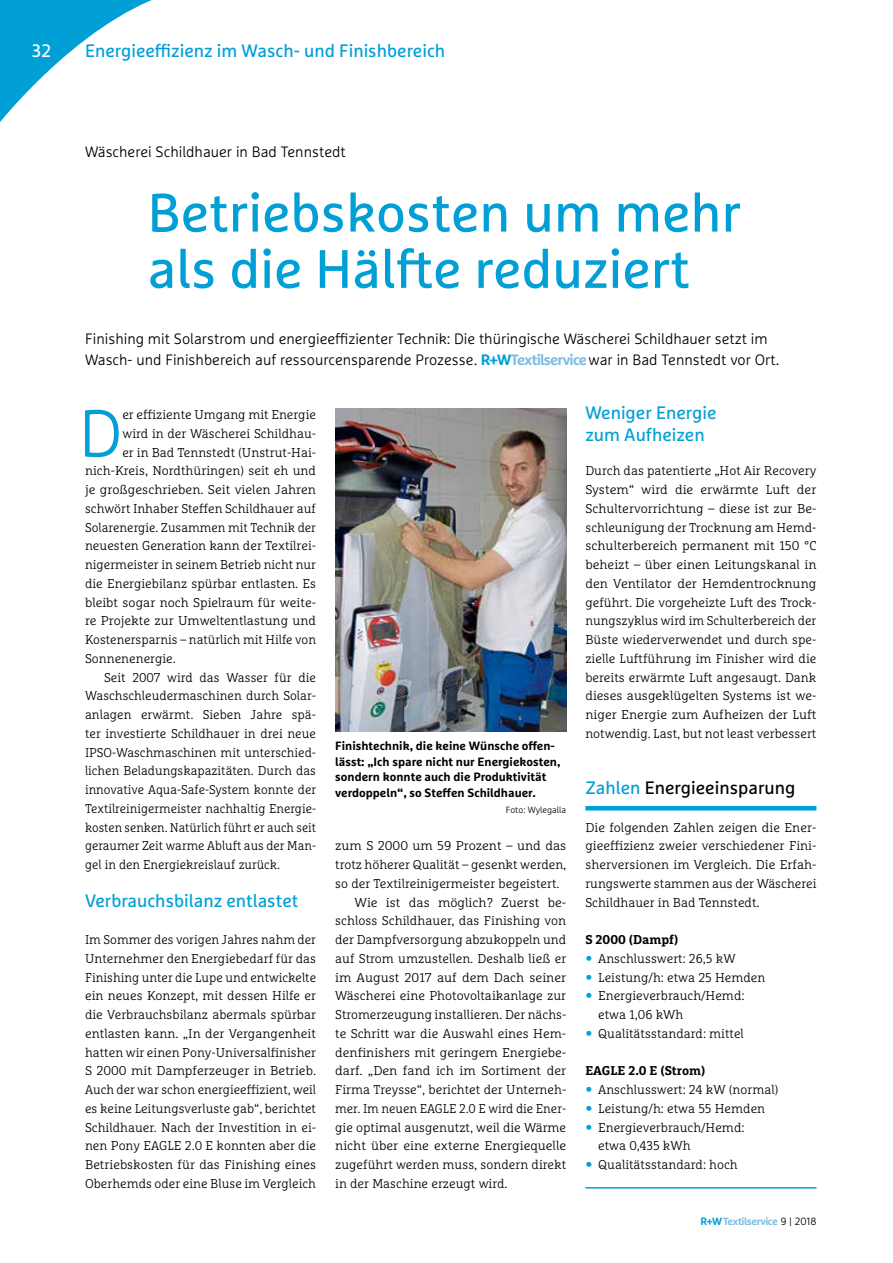
<style>
.page{position:relative;width:893px;height:1263px;background:#fff}
.page>*{position:absolute;margin:0;border:0;box-sizing:border-box;transform-origin:0 0}
.t1{font:300 66.45px "Marselis Pro";color:#009fd6}
.t2{font:54px/56.2px "Marselis Pro";color:#009fd6}
.t3{font:18px/21.6px "Marselis Pro";color:#009fd6}
.t4{font:18px "Marselis Pro";color:#000}
.t5{font:18px "Marselis Pro";color:#fff}
.t6{font:300 15px/21px "Marselis Pro";color:#000}
.t7{font:300 12.75px/18.8px "Marselis Slab Pro";color:#000;text-align:justify}
.t8{font:300 12.75px "Marselis Slab Pro";color:#000;scale:.96 1}
.t9{font:300 12.75px "Marselis Slab Pro";color:#000;scale:.94 1}
.t10{font:700 12.75px "Marselis Slab Pro";color:#000}
.t11{font:700 12px/15.8px "Marselis Pro";color:#000}
.t12{font:700 10.5px "Marselis Pro";letter-spacing:-.04em;color:#7fbde3}
.t13{font:300 9px "Marselis Pro";color:#000}
.s1{font-weight:700;color:#009fd6}
.s2{font-weight:700;color:#7fbde3}
.s3{color:#009fd6}
.s4{font-weight:300;color:#000}
</style>
<div class="page">
<svg style="left:0;top:0;width:152px;height:122px"></svg>
<img style="left:335px;top:409px;width:231px;height:323px">
<svg style="left:585px;top:806px;width:231px;height:4px"></svg>
<hr style="left:585px;top:1187px;width:231px;height:1px;background:#009fd6">
<h3 class="t5" style="left:32px;top:39px;width:21px">32</h3>
<h3 class="t3" style="left:85px;top:39px;width:362px">Energieeffizienz im Wasch- und Finishbereich</h3>
<p class="t6" style="left:85px;top:141px;width:262px">Wäscherei Schildhauer in Bad Tennstedt</p>
<h2 class="t2" style="left:148px;top:184px;width:595px">Betriebskosten um mehr als die Hälfte reduziert</h2>
<p class="t6" style="left:85px;top:328px;width:696px">Finishing mit Solarstrom und energieeffizienter Technik: Die thüringische Wäscherei Schildhauer setzt im<br>Wasch- und Finishbereich auf ressourcensparende Prozesse. <span class="s1">R+W</span><span class="s2">Textilservice</span> war in Bad Tennstedt vor Ort.</p>
<h1 class="t1" style="left:79px;top:393px;width:45px">D</h1>
<p class="t7" style="left:122px;top:405px;width:195px">er effiziente Umgang mit Energie</p>
<p class="t7" style="left:122px;top:424px;width:195px">wird in der Wäscherei Schildhau-</p>
<p class="t7" style="left:122px;top:442px;width:195px">er in Bad Tennstedt (Unstrut-Hai-</p>
<p class="t7" style="left:85px;top:461px;width:233px">nich-Kreis, Nordthüringen) seit eh und</p>
<p class="t7" style="left:85px;top:480px;width:233px">je großgeschrieben. Seit vielen Jahren</p>
<p class="t7" style="left:85px;top:499px;width:233px">schwört Inhaber Steffen Schildhauer auf</p>
<p class="t7" style="left:85px;top:517px;width:233px">Solarenergie. Zusammen mit Technik der</p>
<p class="t7" style="left:85px;top:536px;width:233px">neuesten Generation kann der Textilrei-</p>
<p class="t7" style="left:85px;top:555px;width:233px">nigermeister in seinem Betrieb nicht nur</p>
<p class="t7" style="left:85px;top:574px;width:233px">die Energiebilanz spürbar entlasten. Es</p>
<p class="t7" style="left:85px;top:592px;width:233px">bleibt sogar noch Spielraum für weite-</p>
<p class="t7" style="left:85px;top:611px;width:233px">re Projekte zur Umweltentlastung und</p>
<p class="t7" style="left:85px;top:630px;width:233px">Kostenersparnis – natürlich mit Hilfe von</p>
<p class="t7" style="left:85px;top:649px;width:92px">Sonnenenergie.</p>
<p class="t7" style="left:104px;top:667px;width:213px">Seit 2007 wird das Wasser für die</p>
<p class="t7" style="left:85px;top:686px;width:231px">Waschschleudermaschinen durch Solar-</p>
<p class="t7" style="left:85px;top:705px;width:233px">anlagen erwärmt. Sieben Jahre spä-</p>
<p class="t7" style="left:85px;top:724px;width:233px">ter investierte Schildhauer in drei neue</p>
<p class="t7" style="left:85px;top:742px;width:233px">IPSO-Waschmaschinen mit unterschied-</p>
<p class="t7" style="left:85px;top:761px;width:233px">lichen Beladungskapazitäten. Durch das</p>
<p class="t8" style="left:85px;top:782px;width:242px">innovative Aqua-Safe-System konnte der</p>
<p class="t8" style="left:85px;top:801px;width:242px">Textilreinigermeister nachhaltig Energie-</p>
<p class="t9" style="left:85px;top:819px;width:247px">kosten senken. Natürlich führt er auch seit</p>
<p class="t8" style="left:85px;top:838px;width:242px">geraumer Zeit warme Abluft aus der Man-</p>
<p class="t8" style="left:85px;top:857px;width:205px">gel in den Energiekreislauf zurück.</p>
<h3 class="t3" style="left:85px;top:889px;width:215px">Verbrauchsbilanz entlastet</h3>
<p class="t7" style="left:85px;top:930px;width:233px">Im Sommer des vorigen Jahres nahm der Unternehmer den Energiebedarf für das Finishing unter die Lupe und entwickelte ein neues Konzept, mit dessen Hilfe er die Verbrauchsbilanz abermals spürbar entlasten kann. „In der Vergangenheit hatten wir einen Pony-Universalfinisher S 2000 mit Dampferzeuger in Betrieb.<br>Auch der war schon energieeffizient, weil es keine Leitungsverluste gab“, berichtet Schildhauer. Nach der Investition in ei&shy;nen Pony EAGLE 2.0 E konnten aber die Betriebskosten für das Finishing eines Oberhemds oder eine Bluse im Vergleich</p>
<p class="t11" style="left:335px;top:738px;width:227px">Finishtechnik, die keine Wünsche offen&shy;lässt: „Ich spare nicht nur Energiekosten, sondern konnte auch die Produktivität verdoppeln“, so Steffen Schildhauer.</p>
<p class="t13" style="left:506px;top:804px;width:62px">Foto: Wylegalla</p>
<p class="t7" style="left:335px;top:836px;width:233px">zum S 2000 um 59 Prozent – und das</p>
<p class="t7" style="left:335px;top:855px;width:233px">trotz höherer Qualität – gesenkt werden,</p>
<p class="t7" style="left:335px;top:874px;width:226px">so der Textilreinigermeister begeistert.</p>
<p class="t7" style="left:354px;top:892px;width:213px">Wie ist das möglich? Zuerst be-</p>
<p class="t7" style="left:335px;top:911px;width:233px">schloss Schildhauer, das Finishing von</p>
<p class="t7" style="left:335px;top:930px;width:233px">der Dampfversorgung abzukoppeln und</p>
<p class="t7" style="left:335px;top:949px;width:233px">auf Strom umzustellen. Deshalb ließ er</p>
<p class="t7" style="left:335px;top:967px;width:233px">im August 2017 auf dem Dach seiner</p>
<p class="t7" style="left:335px;top:986px;width:233px">Wäscherei eine Photovoltaikanlage zur</p>
<p class="t7" style="left:335px;top:1005px;width:233px">Stromerzeugung installieren. Der nächs-</p>
<p class="t7" style="left:335px;top:1024px;width:233px">te Schritt war die Auswahl eines Hem-</p>
<p class="t7" style="left:335px;top:1042px;width:233px">denfinishers mit geringem Energiebe-</p>
<p class="t7" style="left:335px;top:1061px;width:233px">darf. „Den fand ich im Sortiment der</p>
<p class="t7" style="left:335px;top:1080px;width:233px">Firma Treysse“, berichtet der Unterneh-</p>
<p class="t7" style="left:335px;top:1099px;width:233px">mer. Im neuen EAGLE 2.0 E wird die Ener-</p>
<p class="t7" style="left:335px;top:1117px;width:233px">gie optimal ausgenutzt, weil die Wärme</p>
<p class="t7" style="left:335px;top:1136px;width:233px">nicht über eine externe Energiequelle</p>
<p class="t7" style="left:335px;top:1155px;width:233px">zugeführt werden muss, sondern direkt</p>
<p class="t7" style="left:335px;top:1174px;width:174px">in der Maschine erzeugt wird.</p>
<h3 class="t3" style="left:585px;top:402px;width:133px">Weniger Energie zum Aufheizen</h3>
<p class="t7" style="left:585px;top:461px;width:233px">Durch das patentierte „Hot Air Recovery System“ wird die erwärmte Luft der Schultervorrichtung – diese ist zur Be&shy;schleunigung der Trocknung am Hemd&shy;schulterbereich permanent mit 150 °C beheizt – über einen Leitungskanal in den Ventilator der Hemdentrocknung geführt. Die vorgeheizte Luft des Trock&shy;nungszyklus wird im Schulterbereich der Büste wiederverwendet und durch spe&shy;zielle Luftführung im Finisher wird die bereits erwärmte Luft angesaugt. Dank dieses ausgeklügelten Systems ist we&shy;niger Energie zum Aufheizen der Luft notwendig. Last, but not least verbessert</p>
<h3 class="t4" style="left:585px;top:777px;width:212px"><span class="s3">Zahlen</span> Energieeinsparung</h3>
<p class="t7" style="left:585px;top:817px;width:233px">Die folgenden Zahlen zeigen die Ener&shy;gieeffizienz zweier verschiedener Fini&shy;sherversionen im Vergleich. Die Erfah&shy;rungswerte stammen aus der Wäscherei Schildhauer in Bad Tennstedt.</p>
<p class="t10" style="left:585px;top:932px;width:95px">S 2000 (Dampf)</p>
<p class="t7" style="left:598px;top:949px;width:169px;text-align:left">Anschlusswert: 26,5 kW<br>Leistung/h: etwa 25 Hemden<br>Energieverbrauch/Hemd: etwa 1,06 kWh<br>Qualitätsstandard: mittel</p>
<p class="t10" style="left:585px;top:1063px;width:121px">EAGLE 2.0 E (Strom)</p>
<p class="t7" style="left:598px;top:1080px;width:182px;text-align:left">Anschlusswert: 24 kW (normal)<br>Leistung/h: etwa 55 Hemden<br>Energieverbrauch/Hemd:<br>etwa 0,435 kWh<br>Qualitätsstandard: hoch</p>
<p class="t12" style="left:700px;top:1215px;width:118px"><span class="s3">R+W</span>Textilservice <span class="s4">9 | 2018</span></p>
</div>
